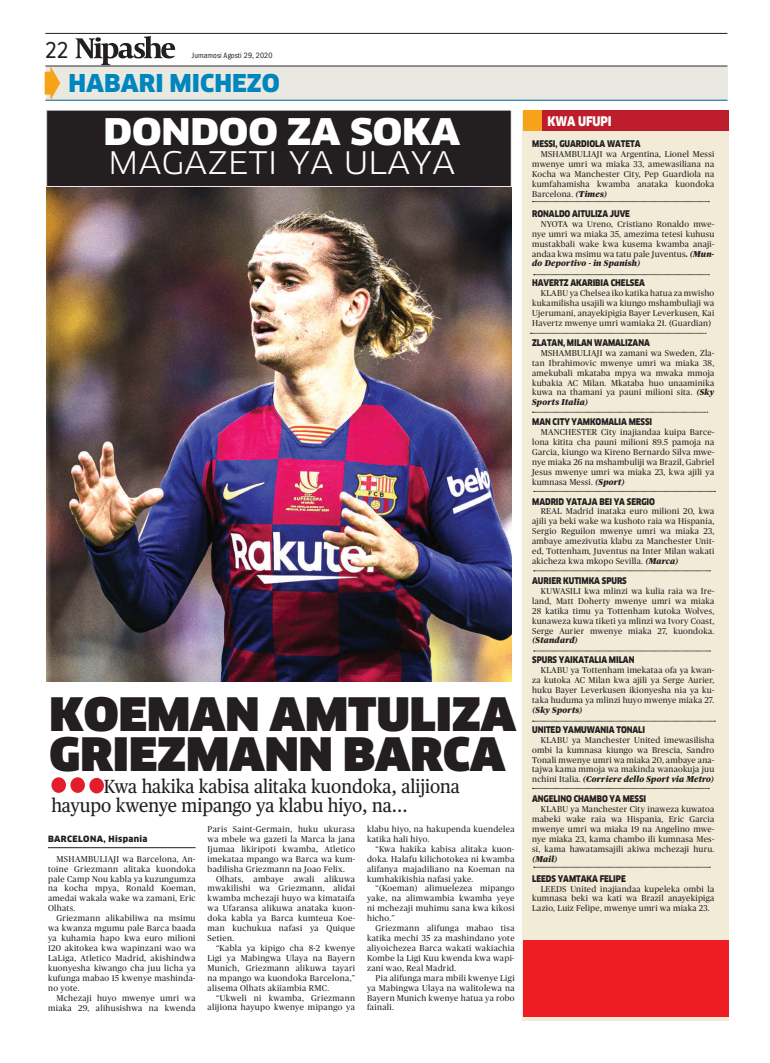
<style>
.page{position:relative;width:770px;height:1063px;background:#fff}
.page>*{position:absolute;margin:0;border:0;box-sizing:border-box;transform-origin:0 0}
.t1{font:900 45px/40px "Clan LF";color:#231f20}
.t2{font:900 35.9px "Clan OSF";color:#fff;scale:1.1 1}
.t3{font:30.4px "Clan OSF";letter-spacing:-.005em;color:#fff;scale:1.1 1}
.t4{font:900 24px "Clan OSF";color:#0086be}
.t5{font:24px "Proxima Nova Cond";color:#231f20}
.t6{font:19px/19px "Publico Text";color:#231f20;scale:.93 1}
.t7{font:900 12.9px "Clan OSF";letter-spacing:-.01em;color:#fff;scale:.86 1}
.t8{font:900 9px "Clan OSF";letter-spacing:-.01em;color:#231f20;scale:.86 1}
.t9{font:8.5px/9.9px "Publico";letter-spacing:.03em;color:#231f20;text-align:justify}
.t10{font:italic 900 8.5px "Publico";letter-spacing:.03em;color:#231f20}
.t11{font:900 8.5px "Clan";letter-spacing:.04em;color:#231f20}
.t12{font:condensed 8px "Franklin Gothic";letter-spacing:.01em;color:#231f20}
.s1{font-weight:900;font-style:italic}
</style>
<div class="page">
<hr style="left:45px;top:33px;width:682px;height:1px;background:#231f20">
<hr style="left:45px;top:66px;width:682px;height:1px;background:#231f20">
<div style="left:46px;top:67px;width:681px;height:33px;background:#e9e9e1"></div>
<hr style="left:45px;top:100px;width:682px;height:1px;background:#00689e">
<svg style="left:76px;top:36px;width:99px;height:29px"></svg>
<svg style="left:45px;top:66px;width:15px;height:34px"></svg>
<div style="left:51px;top:777px;width:15px;height:16px;background:#e41d2c;border-radius:50%"></div>
<div style="left:70px;top:777px;width:15px;height:16px;background:#e41d2c;border-radius:50%"></div>
<div style="left:89px;top:778px;width:15px;height:15px;background:#e41d2c;border-radius:50%"></div>
<div style="left:522px;top:111px;width:207px;height:910px;background:#f1ebd8"></div>
<div style="left:525px;top:111px;width:204px;height:20px;background:#be1d2c"></div>
<div style="left:522px;top:111px;width:19px;height:20px;background:#f6a31a"></div>
<div style="left:47px;top:110px;width:464px;height:77px;background:#231f20"></div>
<div style="left:46px;top:110px;width:466px;height:77px;border:1px solid #f3e5eb"></div>
<hr style="left:48px;top:848px;width:147px;height:1px;background:#231f20">
<svg style="left:532px;top:201px;width:177px;height:1px"></svg>
<svg style="left:533px;top:274px;width:176px;height:1px"></svg>
<svg style="left:530px;top:333px;width:176px;height:1px"></svg>
<svg style="left:532px;top:412px;width:176px;height:1px"></svg>
<svg style="left:533px;top:491px;width:182px;height:1px"></svg>
<svg style="left:533px;top:571px;width:177px;height:1px"></svg>
<svg style="left:533px;top:651px;width:177px;height:1px"></svg>
<svg style="left:532px;top:721px;width:183px;height:1px"></svg>
<svg style="left:532px;top:788px;width:177px;height:1px"></svg>
<svg style="left:533px;top:867px;width:177px;height:1px"></svg>
<img style="left:47px;top:187px;width:465px;height:495px">
<div style="left:523px;top:940px;width:206px;height:77px;background:#ee1d23"></div>
<h3 class="t5" style="left:45px;top:39px;width:25px">22</h3>
<p class="t12" style="left:192px;top:51px;width:82px">Jumamosi Agosti 29, 2020</p>
<h3 class="t4" style="left:68px;top:70px;width:213px">HABARI MICHEZO</h3>
<h2 class="t2" style="left:104px;top:112px;width:27px">DONDOO</h2>
<h2 class="t2" style="left:287px;top:112px;width:159px">ZA SOKA</h2>
<h3 class="t3" style="left:108px;top:146px;width:317px">MAGAZETI YA ULAYA</h3>
<h1 class="t1" style="left:49px;top:694px;width:468px">KOEMAN AMTULIZA<br>GRIEZMANN BARCA</h1>
<h3 class="t6" style="left:51px;top:777px;width:441px;text-indent:52px">Kwa hakika kabisa alitaka kuondoka, alijiona hayupo kwenye mipango ya klabu hiyo, na...</h3>
<p class="t11" style="left:48px;top:834px;width:101px">BARCELONA, Hispania</p>
<p class="t9" style="left:48px;top:854px;width:149px;text-indent:8px">MSHAMBULIAJI wa Barcelona, An&shy;toine Griezmann alitaka kuondoka pale Camp Nou kabla ya kuzungumza na kocha mpya, Ronald Koeman, amedai wakala wake wa zamani, Eric Olhats.</p>
<p class="t9" style="left:48px;top:913px;width:149px;text-indent:8px">Griezmann alikabiliwa na msimu wa kwanza mgumu pale Barca baada ya kuhamia hapo kwa euro milioni 120 akitokea kwa wapinzani wao wa LaLiga, Atletico Madrid, akishindwa kuonyesha kiwango cha juu licha ya kufunga mabao 15 kwenye mashinda&shy;no yote.</p>
<p class="t9" style="left:48px;top:993px;width:149px;text-align:right">Mchezaji huyo mwenye umri wa miaka 29, alihusishwa na kwenda</p>
<p class="t9" style="left:207px;top:824px;width:149px">Paris Saint-Germain, huku ukurasa wa mbele wa gazeti la Marca la jana Ijumaa likiripoti kwamba, Atletico imekataa mpango wa Barca wa kum&shy;badilisha Griezmann na Joao Felix.</p>
<p class="t9" style="left:207px;top:874px;width:149px;text-indent:8px">Olhats, ambaye awali alikuwa mwakilishi wa Griezmann, alidai kwamba mchezaji huyo wa kimataifa wa Ufaransa alikuwa anataka kuon&shy;doka kabla ya Barca kumteua Koe&shy;man kuchukua nafasi ya Quique Setien.</p>
<p class="t9" style="left:207px;top:943px;width:149px;text-indent:8px">“Kabla ya kipigo cha 8-2 kwenye Ligi ya Mabingwa Ulaya na Bayern Munich, Griezmann alikuwa tayari na mpango wa kuondoka Barcelona,” alisema Olhats akiiambia RMC.</p>
<p class="t9" style="left:207px;top:993px;width:149px;text-align:right">“Ukweli ni kwamba, Griezmann alijiona hayupo kwenye mipango ya</p>
<p class="t9" style="left:367px;top:824px;width:149px">klabu hiyo, na hakupenda kuendelea katika hali hiyo.</p>
<p class="t9" style="left:367px;top:844px;width:149px;text-indent:8px">“Kwa hakika kabisa alitaka kuon&shy;doka. Halafu kilichotokea ni kwamba alifanya majadiliano na Koeman na kumhakikishia nafasi yake.</p>
<p class="t9" style="left:367px;top:884px;width:149px;text-indent:8px">“(Koeman) alimuelezea mipango yake, na alimwambia kwamba yeye ni mchezaji muhimu sana kwa kikosi hicho.”</p>
<p class="t9" style="left:367px;top:923px;width:149px;text-indent:8px">Griezmann alifunga mabao tisa katika mechi 35 za mashindano yote aliyoichezea Barca wakati wakiachia Kombe la Ligi Kuu kwenda kwa wapi&shy;zani wao, Real Madrid.</p>
<p class="t9" style="left:367px;top:973px;width:149px;text-indent:8px">Pia alifunga mara mbili kwenye Ligi ya Mabingwa Ulaya na walitolewa na Bayern Munich kwenye hatua ya robo fainali.</p>
<h3 class="t7" style="left:547px;top:114px;width:74px">KWA UFUPI</h3>
<p class="t8" style="left:532px;top:139px;width:128px">MESSI, GUARDIOLA WATETA</p>
<p class="t9" style="left:532px;top:149px;width:184px;text-indent:8px">MSHAMBULIAJI wa Argentina, Lionel Messi mwenye umri wa miaka 33, amewasiliana na Kocha wa Manchester City, Pep Guardiola na kumfahamisha kwamba anataka kuondoka Barcelona. <span class="s1">(Times)</span></p>
<p class="t8" style="left:532px;top:209px;width:115px">RONALDO AITULIZA JUVE</p>
<p class="t9" style="left:532px;top:219px;width:184px;text-indent:8px">NYOTA wa Ureno, Cristiano Ronaldo mwe&shy;nye umri wa miaka 35, amezima tetesi kuhusu mustakbali wake kwa kusema kwamba anaji&shy;andaa kwa msimu wa tatu pale Juventus<span class="s1">. (Mun&shy;do Deportivo - in Spanish)</span></p>
<p class="t8" style="left:532px;top:278px;width:133px">HAVERTZ AKARIBIA CHELSEA</p>
<p class="t9" style="left:532px;top:288px;width:184px;text-indent:8px">KLABU ya Chelsea iko katika hatua za mwisho kukamilisha usajili wa kiungo mshambuliaji wa Ujerumani, anayekipigia Bayer Leverkusen, Kai Havertz mwenye umri wamiaka 21. (Guardian)</p>
<p class="t8" style="left:532px;top:337px;width:138px">ZLATAN, MILAN WAMALIZANA</p>
<p class="t9" style="left:532px;top:348px;width:184px;text-indent:8px">MSHAMBULIAJI wa zamani wa Sweden, Zla&shy;tan Ibrahimovic mwenye umri wa miaka 38, amekubali mkataba mpya wa mwaka mmoja kubakia AC Milan. Mkataba huo unaaminika kuwa na thamani ya pauni milioni sita. <span class="s1">(Sky Sports Italia)</span></p>
<p class="t8" style="left:532px;top:417px;width:141px">MAN CITY YAMKOMALIA MESSI</p>
<p class="t9" style="left:532px;top:427px;width:184px;text-indent:8px">MANCHESTER City inajiandaa kuipa Barce&shy;lona kitita cha pauni milioni 89.5 pamoja na Garcia, kiungo wa Kireno Bernardo Silva mwe&shy;nye miaka 26 na mshambuliji wa Brazil, Gabriel Jesus mwenye umri wa miaka 23, kwa ajili ya kumnasa Messi. <span class="s1">(Sport)</span></p>
<p class="t8" style="left:532px;top:496px;width:144px">MADRID YATAJA BEI YA SERGIO</p>
<p class="t9" style="left:532px;top:507px;width:184px;text-indent:8px">REAL Madrid inataka euro milioni 20, kwa ajili ya beki wake wa kushoto raia wa Hispania, Sergio Reguilon mwenye umri wa miaka 23, ambaye amezivutia klabu za Manchester Unit&shy;ed, Tottenham, Juventus na Inter Milan wakati akicheza kwa mkopo Sevilla. <span class="s1">(Marca)</span></p>
<p class="t8" style="left:532px;top:576px;width:111px">AURIER KUTIMKA SPURS</p>
<p class="t9" style="left:532px;top:586px;width:184px;text-indent:8px">KUWASILI kwa mlinzi wa kulia raia wa Ire&shy;land, Matt Doherty mwenye umri wa miaka 28 katika timu ya Tottenham kutoka Wolves, kunaweza kuwa tiketi ya mlinzi wa Ivory Coast, Serge Aurier mwenye miaka 27, kuondoka.</p>
<p class="t10" style="left:532px;top:636px;width:47px">(Standard)</p>
<p class="t8" style="left:532px;top:655px;width:120px">SPU RS YAIKATALIA MILAN</p>
<p class="t9" style="left:532px;top:665px;width:184px;text-indent:8px">KLABU ya Tottenham imekataa ofa ya kwan&shy;za kutoka AC Milan kwa ajili ya Serge Aurier, huku Bayer Leverkusen ikionyesha nia ya ku&shy;taka huduma ya mlinzi huyo mwenye miaka 27.</p>
<p class="t10" style="left:532px;top:705px;width:52px">(Sky Sports)</p>
<p class="t8" style="left:532px;top:724px;width:133px">UNITED YAMUWANIA TONALI</p>
<p class="t9" style="left:532px;top:735px;width:184px;text-indent:8px">KLABU ya Manchester United imewasilisha ombi la kumnasa kiungo wa Brescia, Sandro Tonali mwenye umri wa miaka 20, ambaye ana&shy;tajwa kama mmoja wa makinda wanaokuja juu nchini Italia. <span class="s1">(Corriere dello Sport via Metro)</span></p>
<p class="t8" style="left:532px;top:794px;width:134px">ANGELINO CHAMBO YA MESSI</p>
<p class="t9" style="left:532px;top:804px;width:184px;text-indent:8px">KLABU ya Manchester City inaweza kuwatoa mabeki wake raia wa Hispania, Eric Garcia mwenye umri wa miaka 19 na Angelino mwe&shy;nye miaka 23, kama chambo ili kumnasa Mes&shy;si, kama hawatamsajili akiwa mchezaji huru.</p>
<p class="t10" style="left:532px;top:854px;width:27px">(Mail)</p>
<p class="t8" style="left:532px;top:873px;width:110px">LEEDS YAMTAKA FELIPE</p>
<p class="t9" style="left:532px;top:884px;width:184px;text-indent:8px">LEEDS United inajiandaa kupeleka ombi la kumnasa beki wa kati wa Brazil anayekipiga Lazio, Luiz Felipe, mwenye umri wa miaka 23.</p>
</div>
